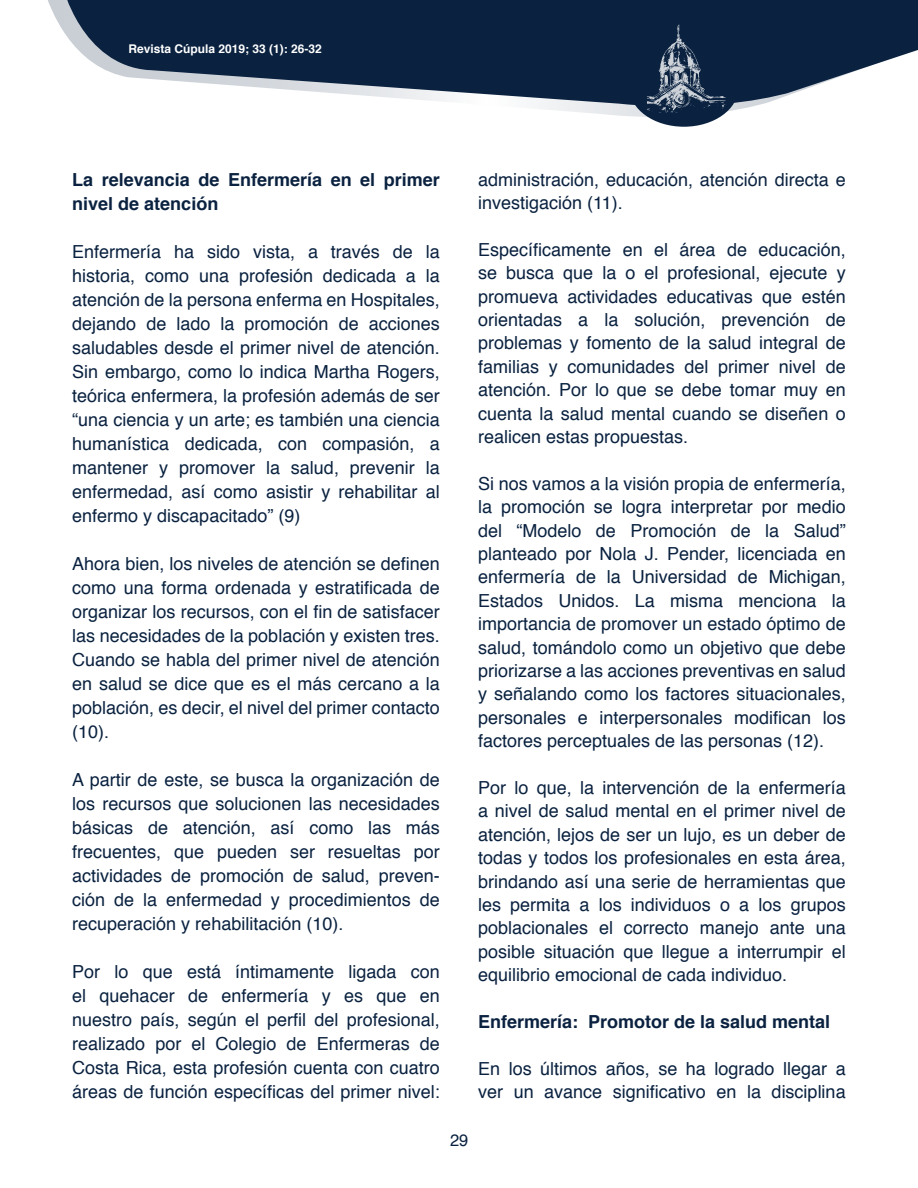
<style>
.page{position:relative;width:918px;height:1188px;background:#fff}
.page>*{position:absolute;margin:0;border:0;box-sizing:border-box;transform-origin:0 0}
.t1{font:18px/24px "Helvetica";color:#0a2240;text-align:justify}
.t2{font:700 18px/24px "Helvetica";color:#0a2240}
.t3{font:16.5px "Helvetica";color:#0a2240}
.t4{font:700 12px "Helvetica";color:#fff}
</style>
<div class="page">
<svg style="left:62px;top:0;width:856px;height:114px;fill:#0a2240"></svg>
<div style="left:630px;top:49px;width:108px;height:78px;background:#0a2240;border-radius:50%"></div>
<svg style="left:647px;top:25px;width:79px;height:88px"></svg>
<p class="t4" style="left:128px;top:39px;width:195px">Revista Cúpula 2019; 33 (1): 26-32</p>
<p class="t2" style="left:72px;top:168px;width:369px">La relevancia de Enfermería en el primer nivel de atención</p>
<p class="t1" style="left:72px;top:240px;width:369px">Enfermería ha sido vista, a través de la historia, como una profesión dedicada a la atención de la persona enferma en Hospitales, dejando de lado la promoción de acciones saludables desde el primer nivel de atención.<br>Sin embargo, como lo indica Martha Rogers, teórica enfermera, la profesión además de ser “una ciencia y un arte; es también una ciencia humanística dedicada, con compasión, a mantener y promover la salud, prevenir la enfermedad, así como asistir y rehabilitar al enfermo y discapacitado” (9)</p>
<p class="t1" style="left:72px;top:552px;width:369px">Ahora bien, los niveles de atención se definen como una forma ordenada y estratificada de organizar los recursos, con el fin de satisfacer las necesidades de la población y existen tres.<br>Cuando se habla del primer nivel de atención en salud se dice que es el más cercano a la población, es decir, el nivel del primer contacto (10).</p>
<p class="t1" style="left:72px;top:768px;width:369px">A partir de este, se busca la organización de los recursos que solucionen las necesidades básicas de atención, así como las más frecuentes, que pueden ser resueltas por actividades de promoción de salud, preven&shy;ción de la enfermedad y procedimientos de recuperación y rehabilitación (10).</p>
<p class="t1" style="left:72px;top:960px;width:369px">Por lo que está íntimamente ligada con el quehacer de enfermería y es que en nuestro país, según el perfil del profesional, realizado por el Colegio de Enfermeras de Costa Rica, esta profesión cuenta con cuatro áreas de función específicas del primer nivel:</p>
<p class="t1" style="left:478px;top:168px;width:369px;line-height:23.4px">administración, educación, atención directa e investigación (11).</p>
<p class="t1" style="left:478px;top:238px;width:369px;line-height:23.4px">Específicamente en el área de educación, se busca que la o el profesional, ejecute y promueva actividades educativas que estén orientadas a la solución, prevención de problemas y fomento de la salud integral de familias y comunidades del primer nivel de atención. Por lo que se debe tomar muy en cuenta la salud mental cuando se diseñen o realicen estas propuestas.</p>
<p class="t1" style="left:478px;top:472px;width:369px;line-height:23.4px">Si nos vamos a la visión propia de enfermería, la promoción se logra interpretar por medio del “Modelo de Promoción de la Salud” planteado por Nola J. Pender, licenciada en enfermería de la Universidad de Michigan, Estados Unidos. La misma menciona la importancia de promover un estado óptimo de salud, tomándolo como un objetivo que debe priorizarse a las acciones preventivas en salud y señalando como los factores situacionales, personales e interpersonales modifican los factores perceptuales de las personas (12).</p>
<p class="t1" style="left:478px;top:776px;width:369px;line-height:23.4px">Por lo que, la intervención de la enfermería a nivel de salud mental en el primer nivel de atención, lejos de ser un lujo, es un deber de todas y todos los profesionales en esta área, brindando así una serie de herramientas que les permita a los individuos o a los grupos poblacionales el correcto manejo ante una posible situación que llegue a interrumpir el equilibrio emocional de cada individuo.</p>
<p class="t2" style="left:478px;top:1010px;width:354px">Enfermería: Promotor de la salud mental</p>
<p class="t1" style="left:478px;top:1057px;width:369px;line-height:23.4px">En los últimos años, se ha logrado llegar a ver un avance significativo en la disciplina</p>
<p class="t3" style="left:450px;top:1128px;width:20px">29</p>
</div>
